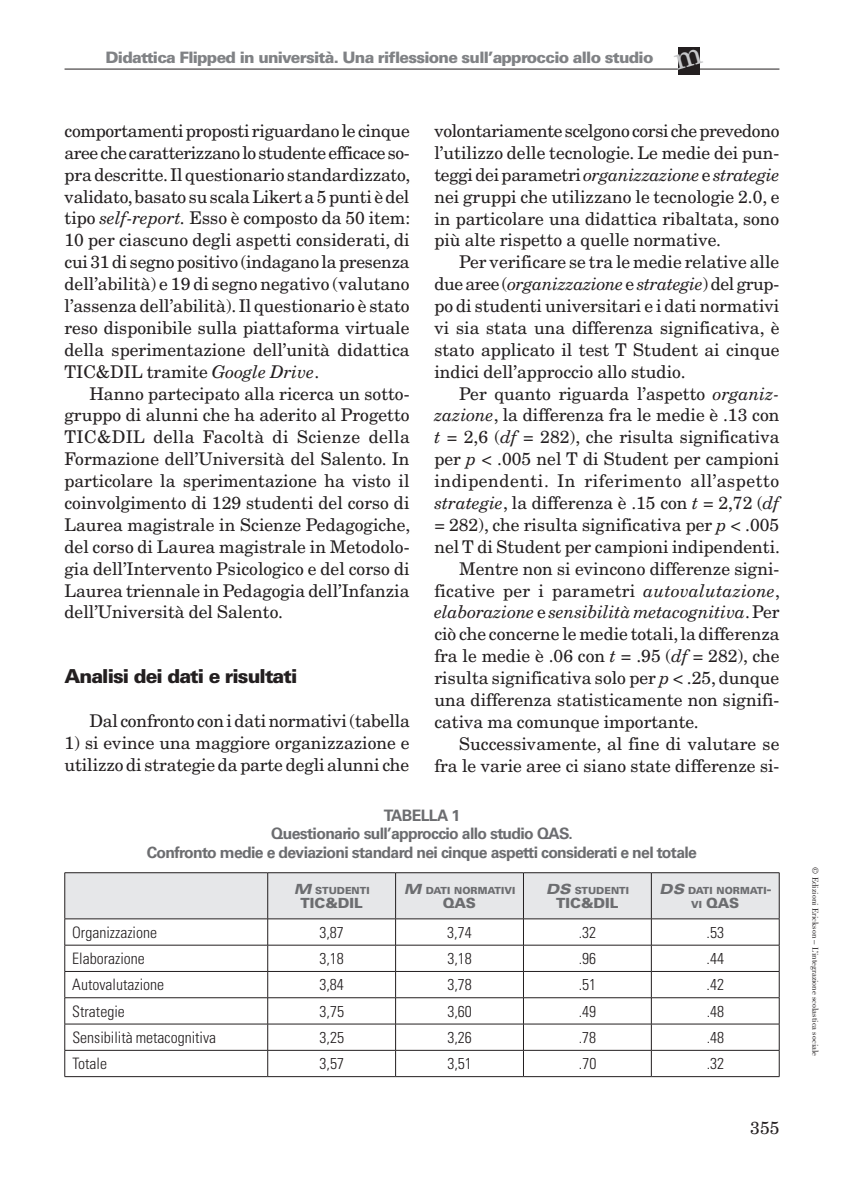
<style>
.page{position:relative;width:844px;height:1191px;background:#fff}
.page>*{position:absolute;margin:0;border:0;box-sizing:border-box;transform-origin:0 0}
.t1{font:900 19.25px "Univers LT Std";letter-spacing:-.05em;color:#231f20}
.t2{font:17.5px/21.9px "New Century Schlbk LT Std";color:#231f20;text-align:justify}
.t3{font:italic 17.5px "New Century Schlbk LT Std";letter-spacing:-.005em;color:#231f20}
.t4{font:17.5px "New Century Schlbk LT Std";letter-spacing:.03em;color:#231f20}
.t5{font:300 condensed 15.75px "Univers LT Std";color:#231f20}
.t6{font:700 15.75px/18.4px "Univers LT Std";letter-spacing:-.04em;color:#6c6d70;text-align:center}
.t7{font:900 15.75px "Univers LT Std";letter-spacing:-.05em;color:#808285}
.t8{font:900 14px "Univers LT Std";color:#6c6d70}
.t9{font:900 9.8px "Univers LT Std";color:#6c6d70}
.t10{font:8.75px "Bodoni Std";color:#231f20}
.s1{font-style:italic}
.s2{font-style:normal}
.s3{font-style:italic;font-stretch:expanded;font-size:14px}
.s4{font-size:14px}
.s5{font-size:9.8px}
</style>
<div class="page">
<div style="left:678px;top:47px;width:21px;height:28px;background:#231f20"></div>
<hr style="left:64px;top:69px;width:715px;height:1px;background:#231f20">
<svg style="left:64px;top:873px;width:715px;height:203px"></svg>
<hr style="left:64px;top:1076px;width:204px;height:1px;background:#231f20">
<hr style="left:268px;top:1076px;width:127px;height:1px;background:#231f20">
<hr style="left:395px;top:1076px;width:128px;height:1px;background:#231f20">
<hr style="left:523px;top:1076px;width:128px;height:1px;background:#231f20">
<hr style="left:651px;top:1076px;width:128px;height:1px;background:#231f20">
<hr style="left:64px;top:872px;width:204px;height:1px;background:#231f20">
<hr style="left:64px;top:873px;width:1px;height:45px;background:#231f20">
<hr style="left:268px;top:872px;width:127px;height:1px;background:#231f20">
<hr style="left:395px;top:872px;width:128px;height:1px;background:#231f20">
<hr style="left:523px;top:872px;width:128px;height:1px;background:#231f20">
<hr style="left:651px;top:872px;width:128px;height:1px;background:#231f20">
<hr style="left:778px;top:873px;width:1px;height:45px;background:#231f20">
<hr style="left:64px;top:918px;width:204px;height:1px;background:#231f20">
<hr style="left:268px;top:918px;width:127px;height:1px;background:#231f20">
<hr style="left:395px;top:918px;width:128px;height:1px;background:#231f20">
<hr style="left:523px;top:918px;width:128px;height:1px;background:#231f20">
<hr style="left:651px;top:918px;width:128px;height:1px;background:#231f20">
<svg style="left:673px;top:48px;width:30px;height:22px"></svg>
<p class="t7" style="left:106px;top:47px;width:549px">Didattica Flipped in università. Una riflessione sull’approccio allo studio</p>
<p class="t2" style="left:64px;top:120px;width:347px">comportamenti proposti riguardano le cinque aree che caratterizzano lo studente efficace so&shy;pra descritte. Il questionario standardizzato, validato, basato su scala Likert a 5 punti è del tipo <span class="s1">self-report.</span> Esso è composto da 50 item:<br>10 per ciascuno degli aspetti considerati, di cui 31 di segno positivo (indagano la presenza dell’abilità) e 19 di segno negativo (valutano l’assenza dell’abilità). Il questionario è stato reso disponibile sulla piattaforma virtuale della sperimentazione dell’unità didattica TIC&amp;DIL tramite <span class="s1">Google Drive</span>.</p>
<p class="t2" style="left:64px;top:382px;width:347px;text-indent:25px">Hanno partecipato alla ricerca un sotto&shy;gruppo di alunni che ha aderito al Progetto TIC&amp;DIL della Facoltà di Scienze della Formazione dell’Università del Salento. In particolare la sperimentazione ha visto il coinvolgimento di 129 studenti del corso di Laurea magistrale in Scienze Pedagogiche, del corso di Laurea magistrale in Metodolo&shy;gia dell’Intervento Psicologico e del corso di Laurea triennale in Pedagogia dell’Infanzia dell’Università del Salento.</p>
<p class="t2" style="left:434px;top:120px;width:346px">volontariamente scelgono corsi che prevedono l’utilizzo delle tecnologie. Le medie dei pun&shy;teggi dei parametri <span class="s1">organizzazione</span> e <span class="s1">strategie </span>nei gruppi che utilizzano le tecnologie 2.0, e in particolare una didattica ribaltata, sono più alte rispetto a quelle normative.</p>
<p class="t2" style="left:434px;top:251px;width:346px;text-indent:25px">Per verificare se tra le medie relative alle due aree (<span class="s1">organizzazione</span> e <span class="s1">strategie</span>) del grup&shy;po di studenti universitari e i dati normativi vi sia stata una differenza significativa, è stato applicato il test T Student ai cinque indici dell’approccio allo studio.</p>
<p class="t2" style="left:459px;top:382px;width:321px">Per quanto riguarda l’aspetto <span class="s1">organiz-</span></p>
<p class="t2" style="left:434px;top:404px;width:346px"><span class="s1">zazione</span>, la differenza fra le medie è .13 con</p>
<p class="t2" style="left:434px;top:426px;width:346px"><span class="s1">t</span> = 2,6 (<span class="s1">df</span> = 282), che risulta significativa</p>
<p class="t2" style="left:434px;top:448px;width:346px">per <span class="s1">p</span> &lt; .005 nel T di Student per campioni</p>
<p class="t4" style="left:434px;top:470px;width:346px">indipendenti. In riferimento all’aspetto</p>
<p class="t2" style="left:434px;top:492px;width:346px"><span class="s1">strategie</span>, la differenza è .15 con <span class="s1">t</span> = 2,72 (<span class="s1">df</span></p>
<p class="t2" style="left:434px;top:513px;width:346px">= 282), che risulta significativa per <span class="s1">p</span> &lt; .005</p>
<p class="t2" style="left:434px;top:535px;width:347px">nel T di Student per campioni indipendenti.</p>
<p class="t2" style="left:459px;top:557px;width:321px">Mentre non si evincono differenze signi-</p>
<p class="t2" style="left:434px;top:579px;width:347px">ficative per i parametri <span class="s1">autovalutazione</span>,</p>
<p class="t3" style="left:434px;top:601px;width:346px">elaborazione <span class="s2">e</span> sensibilità metacognitiva<span class="s2">. Per</span></p>
<p class="t2" style="left:434px;top:623px;width:346px">ciò che concerne le medie totali, la differenza</p>
<p class="t2" style="left:434px;top:645px;width:346px">fra le medie è .06 con <span class="s1">t</span> = .95 (<span class="s1">df</span> = 282), che</p>
<p class="t2" style="left:434px;top:667px;width:346px">risulta significativa solo per <span class="s1">p</span> &lt; .25, dunque</p>
<p class="t2" style="left:434px;top:688px;width:346px">una differenza statisticamente non signifi-</p>
<p class="t2" style="left:434px;top:710px;width:266px">cativa ma comunque importante.</p>
<p class="t2" style="left:459px;top:732px;width:321px">Successivamente, al fine di valutare se</p>
<p class="t2" style="left:434px;top:754px;width:346px">fra le varie aree ci siano state differenze si-</p>
<p class="t6" style="left:147px;top:806px;width:551px">TABELLA 1<br>Questionario sull’approccio allo studio QAS.<br>Confronto medie e deviazioni standard nei cinque aspetti considerati e nel totale</p>
<p class="t9" style="left:293px;top:884px;width:77px"><span class="s3">M</span> STUDENTI</p>
<p class="t8" style="left:300px;top:894px;width:64px">TIC&amp;DI L</p>
<p class="t1" style="left:64px;top:664px;width:234px">Analisi dei dati e risultati</p>
<p class="t2" style="left:89px;top:710px;width:322px">Dal confronto con i dati normativi (tabella</p>
<p class="t2" style="left:64px;top:732px;width:346px">1) si evince una maggiore organizzazione e utilizzo di strategie da parte degli alunni che</p>
<p class="t9" style="left:545px;top:884px;width:85px"><span class="s3">DS</span> STUDENTI</p>
<p class="t8" style="left:556px;top:894px;width:64px">TIC&amp;DI L</p>
<p class="t9" style="left:659px;top:884px;width:113px"><span class="s3">DS</span> DATI NORMATI<span class="s4">-</span></p>
<p class="t8" style="left:691px;top:894px;width:38px"><span class="s5">VI</span> QAS</p>
<p class="t9" style="left:403px;top:884px;width:113px"><span class="s3">M</span> DATI NORMATIVI</p>
<p class="t8" style="left:443px;top:894px;width:24px">QAS</p>
<p class="t5" style="left:72px;top:922px;width:86px">Organizzazione</p>
<p class="t5" style="left:319px;top:922px;width:26px">3,87</p>
<p class="t5" style="left:447px;top:922px;width:26px">3,74</p>
<p class="t5" style="left:578px;top:922px;width:19px">.32</p>
<p class="t5" style="left:706px;top:922px;width:19px">.53</p>
<p class="t5" style="left:72px;top:949px;width:74px">Elaborazione</p>
<p class="t5" style="left:319px;top:949px;width:26px">3,18</p>
<p class="t5" style="left:447px;top:949px;width:26px">3,18</p>
<p class="t5" style="left:578px;top:949px;width:19px">.96</p>
<p class="t5" style="left:706px;top:949px;width:19px">.44</p>
<p class="t5" style="left:72px;top:975px;width:93px">Autovalutazione</p>
<p class="t5" style="left:319px;top:975px;width:26px">3,84</p>
<p class="t5" style="left:447px;top:975px;width:26px">3,78</p>
<p class="t5" style="left:578px;top:975px;width:19px">.51</p>
<p class="t5" style="left:706px;top:975px;width:19px">.42</p>
<p class="t5" style="left:72px;top:1001px;width:54px">Strategie</p>
<p class="t5" style="left:319px;top:1001px;width:26px">3,75</p>
<p class="t5" style="left:447px;top:1001px;width:26px">3,60</p>
<p class="t5" style="left:578px;top:1001px;width:19px">.49</p>
<p class="t5" style="left:706px;top:1001px;width:19px">.48</p>
<p class="t5" style="left:72px;top:1028px;width:145px">Sensibilità metacognitiva</p>
<p class="t5" style="left:319px;top:1028px;width:26px">3,25</p>
<p class="t5" style="left:447px;top:1028px;width:26px">3,26</p>
<p class="t5" style="left:578px;top:1028px;width:19px">.78</p>
<p class="t5" style="left:706px;top:1028px;width:19px">.48</p>
<p class="t5" style="left:72px;top:1054px;width:36px">Totale</p>
<p class="t5" style="left:319px;top:1054px;width:26px">3,57</p>
<p class="t5" style="left:447px;top:1054px;width:26px">3,51</p>
<p class="t5" style="left:578px;top:1054px;width:19px">.70</p>
<p class="t5" style="left:706px;top:1054px;width:19px">.32</p>
<p class="t2" style="left:750px;top:1117px;width:31px">355</p>
<p class="t10" style="left:820px;top:867px;width:190px;rotate:90deg">© Edizioni Erickson – L’integrazione scolastica sociale</p>
</div>
